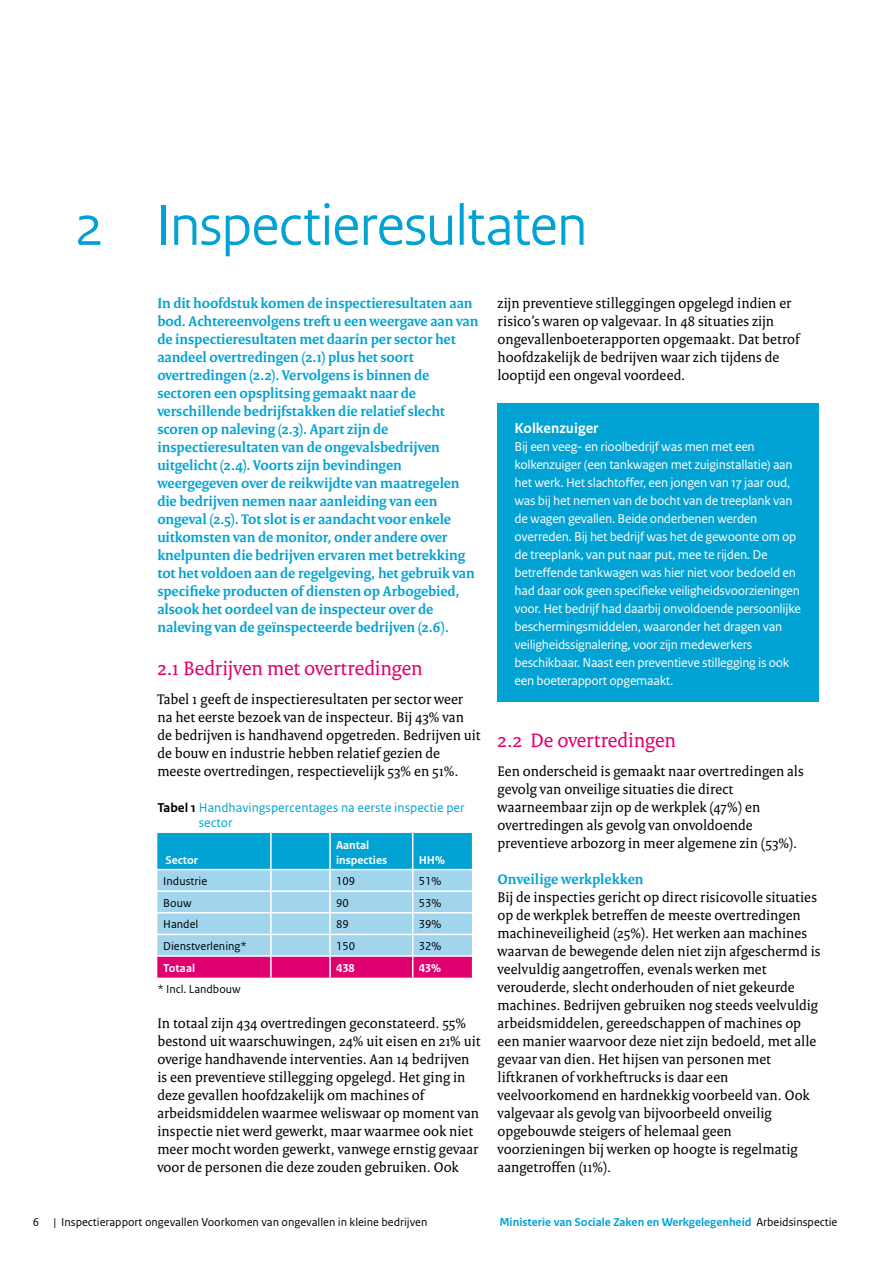
<style>
.page{position:relative;width:893px;height:1263px;background:#fff}
.page>*{position:absolute;margin:0;border:0;box-sizing:border-box;transform-origin:0 0}
.t1{font:60px "Rijksoverheid Sans Heading";letter-spacing:-.015em;color:#00a3d3}
.t2{font:21px "Rijksoverheid Serif";letter-spacing:-.005em;color:#e00070}
.t3{font:15px/18px "Rijksoverheid Serif";letter-spacing:.005em;color:#000}
.t4{font:700 15px/18px "Rijksoverheid Serif";letter-spacing:-.005em;color:#00a3d3}
.t5{font:700 15px "Rijksoverheid Sans Text";color:#fff}
.t6{font:13.5px/18px "Rijksoverheid Sans Text";letter-spacing:-.02em;color:#fff}
.t7{font:13.5px/15px "Rijksoverheid Sans Text";color:#00a3d3}
.t8{font:12px "Rijksoverheid Sans Text";color:#000}
.t9{font:700 12px "Rijksoverheid Sans Text";color:#00a3d3}
.t10{font:700 12px/15px "Rijksoverheid Sans Text";color:#fff}
.s1{font-weight:700;color:#000}
.s2{font-weight:400;color:#000}
</style>
<div class="page">
<svg style="left:157px;top:833px;width:315px;height:145px;background:#89add6"></svg>
<div style="left:497px;top:404px;width:322px;height:298px;background:#00a3d3"></div>
<h1 class="t1" style="left:75px;top:191px;width:513px">2 Inspectieresultaten</h1>
<p class="t4" style="left:157px;top:294px;width:323px">In dit hoofdstuk komen de inspectieresultaten aan bod. Achtereenvolgens treft u een weergave aan van de inspectieresultaten met daarin per sector het aandeel overtredingen (2.1) plus het soort overtredingen (2.2). Vervolgens is binnen de sectoren een opsplitsing gemaakt naar de verschillende bedrijfstakken die relatief slecht scoren op naleving (2.3). Apart zijn de inspectieresultaten van de ongevalsbedrijven uitgelicht (2.4). Voorts zijn bevindingen weergegeven over de reikwijdte van maatregelen die bedrijven nemen naar aanleiding van een ongeval (2.5). Tot slot is er aandacht voor enkele uitkomsten van de monitor, onder andere over knelpunten die bedrijven ervaren met betrekking tot het voldoen aan de regelgeving, het gebruik van specifieke producten of diensten op Arbogebied, alsook het oordeel van de inspecteur over de naleving van de geïnspecteerde bedrijven (2.6).</p>
<h2 class="t2" style="left:157px;top:656px;width:267px">2.1 Bedrijven met overtredingen</h2>
<p class="t3" style="left:157px;top:690px;width:325px">Tabel 1 geeft de inspectieresultaten per sector weer na het eerste bezoek van de inspecteur. Bij 43% van de bedrijven is handhavend opgetreden. Bedrijven uit de bouw en industrie hebben relatief gezien de meeste overtredingen, respectievelijk 53% en 51%.</p>
<p class="t7" style="left:199px;top:800px;width:267px;text-indent:-42px"><span class="s1">Tabel 1</span> Handhavingspercentages na eerste inspectie per sector</p>
<p class="t10" style="left:165px;top:852px;width:34px">Sector</p>
<p class="t10" style="left:336px;top:837px;width:53px">Aantal inspecties</p>
<p class="t10" style="left:419px;top:852px;width:28px">HH%</p>
<p class="t8" style="left:163px;top:874px;width:45px">Industrie</p>
<p class="t8" style="left:336px;top:874px;width:21px">109</p>
<p class="t8" style="left:419px;top:874px;width:24px">51%</p>
<p class="t8" style="left:163px;top:896px;width:30px">Bouw</p>
<p class="t8" style="left:336px;top:896px;width:14px">90</p>
<p class="t8" style="left:419px;top:896px;width:24px">53%</p>
<p class="t8" style="left:163px;top:918px;width:37px">Handel</p>
<p class="t8" style="left:336px;top:918px;width:14px">89</p>
<p class="t8" style="left:419px;top:918px;width:24px">39%</p>
<p class="t8" style="left:163px;top:939px;width:85px">Dienstverlening*</p>
<p class="t8" style="left:336px;top:939px;width:21px">150</p>
<p class="t8" style="left:419px;top:939px;width:24px">32%</p>
<p class="t10" style="left:163px;top:960px;width:33px">Totaal</p>
<p class="t10" style="left:336px;top:960px;width:20px">438</p>
<p class="t10" style="left:419px;top:960px;width:24px">43%</p>
<p class="t8" style="left:157px;top:982px;width:85px">* Incl. Landbouw</p>
<p class="t3" style="left:157px;top:1014px;width:325px">In totaal zijn 434 overtredingen geconstateerd. 55% bestond uit waarschuwingen, 24% uit eisen en 21% uit overige handhavende interventies. Aan 14 bedrijven is een preventieve stillegging opgelegd. Het ging in deze gevallen hoofdzakelijk om machines of arbeidsmiddelen waarmee weliswaar op moment van inspectie niet werd gewerkt, maar waarmee ook niet meer mocht worden gewerkt, vanwege ernstig gevaar voor de personen die deze zouden gebruiken. Ook</p>
<p class="t3" style="left:497px;top:294px;width:304px">zijn preventieve stilleggingen opgelegd indien er risico’s waren op valgevaar. In 48 situaties zijn ongevallenboeterapporten opgemaakt. Dat betrof hoofdzakelijk de bedrijven waar zich tijdens de looptijd een ongeval voordeed.</p>
<p class="t5" style="left:514px;top:420px;width:85px">Kolkenzuiger</p>
<p class="t6" style="left:514px;top:438px;width:288px">Bij een veeg- en rioolbedrijf was men met een kolkenzuiger (een tankwagen met zuiginstallatie) aan het werk. Het slachtoffer, een jongen van 17 jaar oud, was bij het nemen van de bocht van de treeplank van de wagen gevallen. Beide onderbenen werden overreden. Bij het bedrijf was het de gewoonte om op de treeplank, van put naar put, mee te rijden. De betreffende tankwagen was hier niet voor bedoeld en had daar ook geen specifieke veiligheidsvoorzieningen voor. Het bedrijf had daarbij onvoldoende persoonlijke beschermingsmiddelen, waaronder het dragen van veiligheidssignalering, voor zijn medewerkers beschikbaar. Naast een preventieve stillegging is ook een boeterapport opgemaakt.</p>
<h2 class="t2" style="left:497px;top:728px;width:180px">2.2 De overtredingen</h2>
<p class="t3" style="left:497px;top:762px;width:308px">Een onderscheid is gemaakt naar overtredingen als gevolg van onveilige situaties die direct waarneembaar zijn op de werkplek (47%) en overtredingen als gevolg van onvoldoende preventieve arbozorg in meer algemene zin (53%).</p>
<p class="t4" style="left:497px;top:870px;width:148px">Onveilige werkplekken</p>
<p class="t3" style="left:497px;top:888px;width:324px">Bij de inspecties gericht op direct risicovolle situaties op de werkplek betreffen de meeste overtredingen machineveiligheid (25%). Het werken aan machines waarvan de bewegende delen niet zijn afgeschermd is veelvuldig aangetroffen, evenals werken met verouderde, slecht onderhouden of niet gekeurde machines. Bedrijven gebruiken nog steeds veelvuldig arbeidsmiddelen, gereedschappen of machines op een manier waarvoor deze niet zijn bedoeld, met alle gevaar van dien. Het hijsen van personen met liftkranen of vorkheftrucks is daar een veelvoorkomend en hardnekkig voorbeeld van. Ook valgevaar als gevolg van bijvoorbeeld onveilig opgebouwde steigers of helemaal geen voorzieningen bij werken op hoogte is regelmatig aangetroffen (11%).</p>
<p class="t8" style="left:33px;top:1215px;width:396px">6 | Inspectierapport ongevallen Voorkomen van ongevallen in kleine bedrijven</p>
<p class="t9" style="left:499px;top:1215px;width:339px">Ministerie van Sociale Zaken en Werkgelegenheid <span class="s2">Arbeidsinspectie</span></p>
</div>
